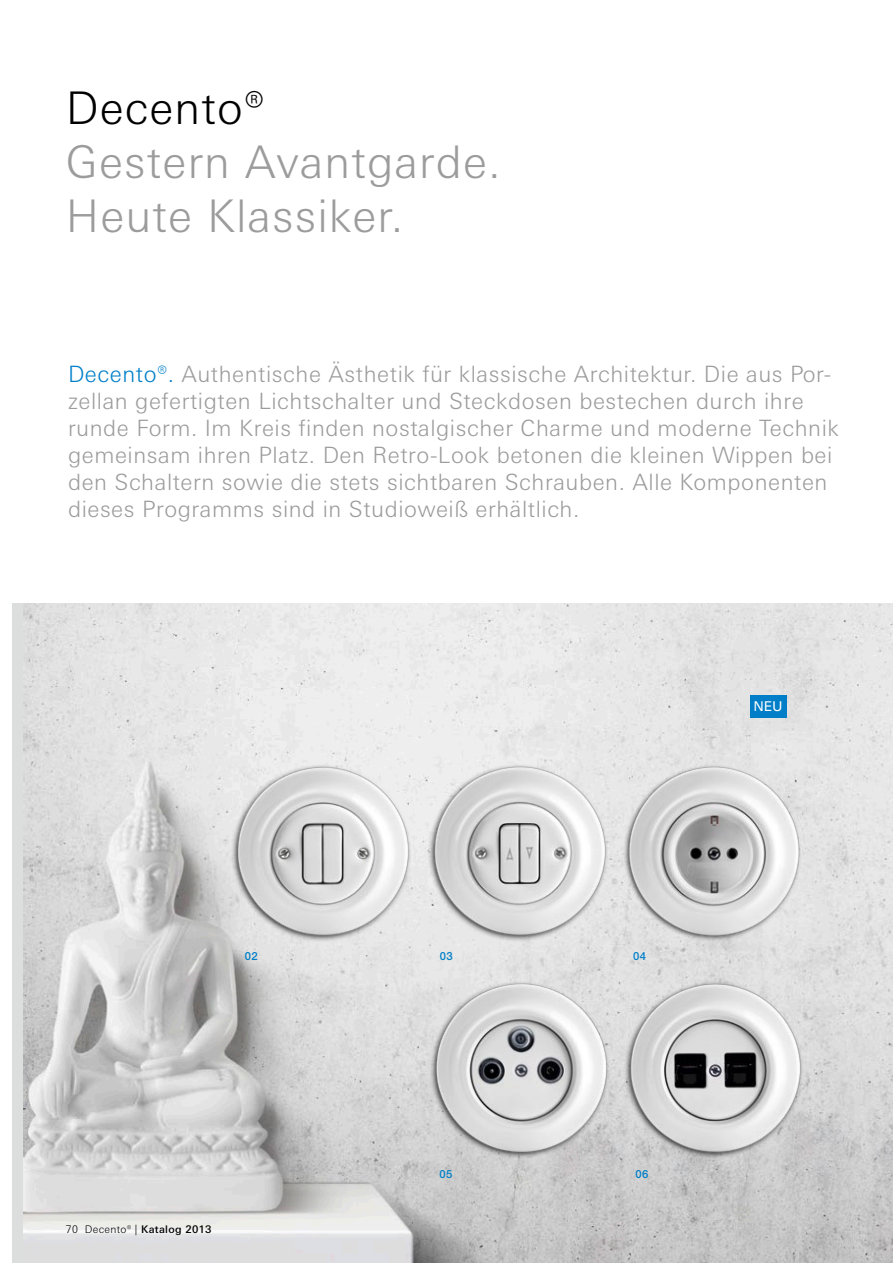
<style>
.page{position:relative;width:893px;height:1263px;background:#fff}
.page>*{position:absolute;margin:0;border:0;box-sizing:border-box;transform-origin:0 0}
.t1{font:300 45px/54px "LT Univers Basic";letter-spacing:.025em;color:#9c9c9c}
.t2{font:300 45px "LT Univers Basic";letter-spacing:.025em;color:#000}
.t3{font:300 22.5px/27px "LT Univers Basic";letter-spacing:.025em;color:#9c9c9c}
.t4{font:13.5px "Univers";color:#fff}
.t5{font:500 11.25px "Helvetica Neue LT Pro";letter-spacing:.03em;color:#007fc8}
.t6{font:300 10.5px "Univers Next Pro";letter-spacing:.03em;color:#000}
.s1{color:#007fc8}
.s2{font-weight:500}
</style>
<div class="page">
<img style="left:23px;top:604px;width:870px;height:659px">
<img style="left:223px;top:758px;width:195px;height:195px">
<img style="left:427px;top:980px;width:187px;height:187px">
<img style="left:418px;top:759px;width:196px;height:191px">
<img style="left:617px;top:976px;width:192px;height:193px">
<img style="left:618px;top:759px;width:191px;height:193px">
<div style="left:750px;top:695px;width:36px;height:22px;background:#007fc8"></div>
<h1 class="t2" style="left:66px;top:81px;width:200px">Decento®</h1>
<h1 class="t1" style="left:66px;top:135px;width:436px">Gestern Avantgarde.<br>Heute Klassiker.</h1>
<p class="t3" style="left:68px;top:361px;width:772px"><span class="s1">Decento®.</span> Authentische Ästhetik für klassische Architektur. Die aus Por&shy;zellan gefertigten Lichtschalter und Steckdosen bestechen durch ihre runde Form. Im Kreis finden nostalgischer Charme und moderne Technik gemeinsam ihren Platz. Den Retro-Look betonen die kleinen Wippen bei den Schaltern sowie die stets sichtbaren Schrauben. Alle Komponenten dieses Programms sind in Studioweiß erhältlich.</p>
<p class="t5" style="left:245px;top:949px;width:14px">02</p>
<p class="t6" style="left:66px;top:1223px;width:147px">70 Decento® | <span class="s2">Katalog 2013</span></p>
<p class="t5" style="left:440px;top:949px;width:14px">03</p>
<p class="t5" style="left:439px;top:1167px;width:14px">05</p>
<p class="t5" style="left:633px;top:949px;width:14px">04</p>
<p class="t5" style="left:635px;top:1167px;width:14px">06</p>
<p class="t4" style="left:753px;top:699px;width:31px">NEU</p>
</div>
